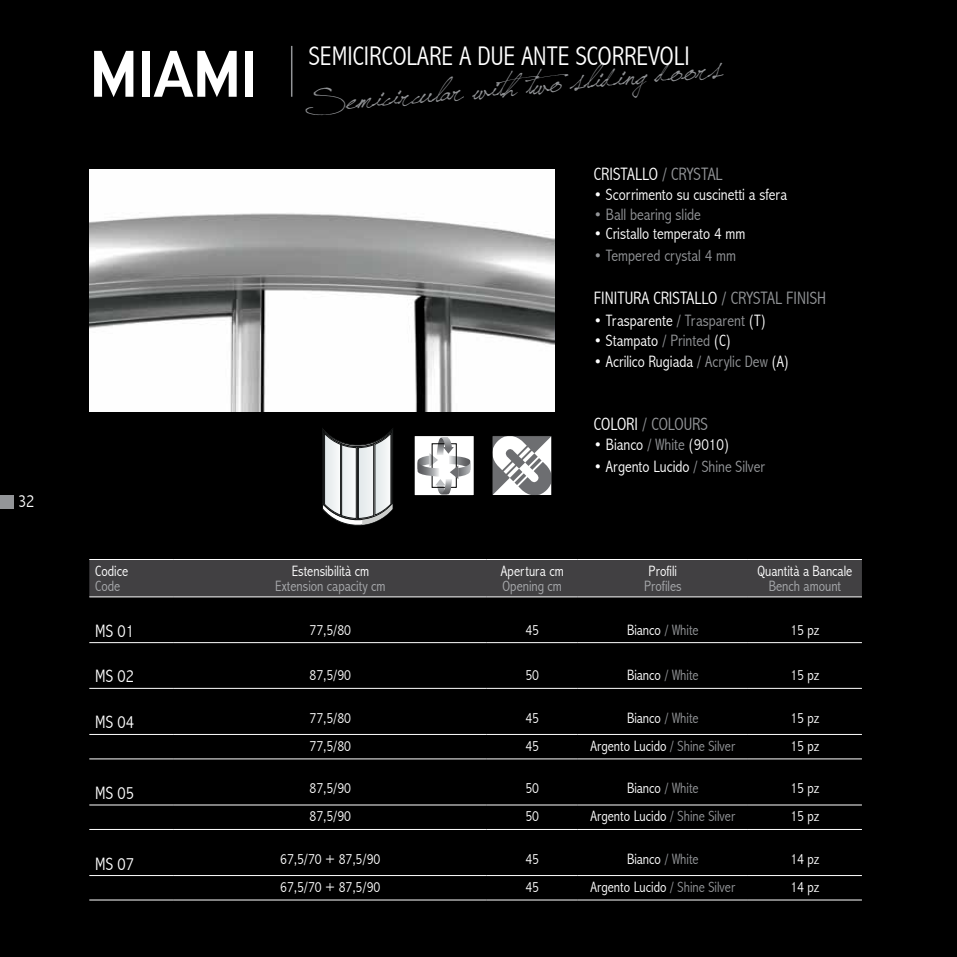
<style>
.page{position:relative;width:957px;height:957px;background:#000}
.page>*{position:absolute;margin:0;border:0;box-sizing:border-box;transform-origin:0 0}
.t1{font:700 64.5px "Abwechselnschrift";color:#fff}
.t2{font:37.35px "Jellyka Saint Andrew's Queen";color:#939598}
.t3{font:300 condensed 27px "Abadi";color:#fff}
.t4{font:300 condensed 18px "Abadi";color:#fff}
.t5{font:300 condensed 18px "Abadi";color:#939598}
.t6{font:300 condensed 16.5px "Abadi";color:#fff}
.t7{font:300 condensed 16.5px "Abadi";color:#939598}
.t8{font:300 condensed 15px "Abadi";color:#fff}
.t9{font:300 condensed 15px "Abadi";color:#a7a9ac}
.s1{color:#939598}
.s2{color:#fff}
</style>
<div class="page">
<div style="left:0;top:495px;width:14px;height:13px;background:#939598"></div>
<hr style="left:291px;top:46px;width:1px;height:51px;background:#939598">
<img style="left:89px;top:170px;width:465px;height:241px">
<svg style="left:417px;top:436px;width:57px;height:60px;background:#d1d1d2"></svg>
<svg style="left:492px;top:436px;width:60px;height:59px;background:#b1b1b3"></svg>
<svg style="left:322px;top:428px;width:71px;height:98px"></svg>
<div style="left:89px;top:560px;width:773px;height:36px;background:#414042"></div>
<hr style="left:89px;top:559px;width:85px;height:1px;background:#fff">
<hr style="left:174px;top:559px;width:313px;height:1px;background:#fff">
<hr style="left:487px;top:559px;width:91px;height:1px;background:#fff">
<hr style="left:578px;top:559px;width:170px;height:1px;background:#fff">
<hr style="left:748px;top:559px;width:114px;height:1px;background:#fff">
<hr style="left:89px;top:596px;width:85px;height:1px;background:#fff">
<hr style="left:174px;top:596px;width:313px;height:1px;background:#fff">
<hr style="left:487px;top:596px;width:91px;height:1px;background:#fff">
<hr style="left:578px;top:596px;width:170px;height:1px;background:#fff">
<hr style="left:748px;top:596px;width:114px;height:1px;background:#fff">
<hr style="left:89px;top:642px;width:85px;height:1px;background:#fff">
<hr style="left:174px;top:642px;width:313px;height:1px;background:#fff">
<hr style="left:487px;top:642px;width:91px;height:1px;background:#fff">
<hr style="left:578px;top:642px;width:170px;height:1px;background:#fff">
<hr style="left:748px;top:642px;width:114px;height:1px;background:#fff">
<hr style="left:89px;top:688px;width:85px;height:1px;background:#fff">
<hr style="left:174px;top:688px;width:313px;height:1px;background:#fff">
<hr style="left:487px;top:688px;width:91px;height:1px;background:#fff">
<hr style="left:578px;top:688px;width:170px;height:1px;background:#fff">
<hr style="left:748px;top:688px;width:114px;height:1px;background:#fff">
<hr style="left:89px;top:734px;width:85px;height:1px;background:#fff">
<hr style="left:174px;top:734px;width:313px;height:1px;background:#fff">
<hr style="left:487px;top:734px;width:91px;height:1px;background:#fff">
<hr style="left:578px;top:734px;width:170px;height:1px;background:#fff">
<hr style="left:748px;top:734px;width:114px;height:1px;background:#fff">
<hr style="left:89px;top:758px;width:85px;height:1px;background:#fff">
<hr style="left:174px;top:758px;width:313px;height:1px;background:#fff">
<hr style="left:487px;top:758px;width:91px;height:1px;background:#fff">
<hr style="left:578px;top:758px;width:170px;height:1px;background:#fff">
<hr style="left:748px;top:758px;width:114px;height:1px;background:#fff">
<hr style="left:89px;top:804px;width:85px;height:1px;background:#fff">
<hr style="left:174px;top:804px;width:313px;height:1px;background:#fff">
<hr style="left:487px;top:804px;width:91px;height:1px;background:#fff">
<hr style="left:578px;top:804px;width:170px;height:1px;background:#fff">
<hr style="left:748px;top:804px;width:114px;height:1px;background:#fff">
<hr style="left:89px;top:829px;width:85px;height:1px;background:#fff">
<hr style="left:174px;top:829px;width:313px;height:1px;background:#fff">
<hr style="left:487px;top:829px;width:91px;height:1px;background:#fff">
<hr style="left:578px;top:829px;width:170px;height:1px;background:#fff">
<hr style="left:748px;top:829px;width:114px;height:1px;background:#fff">
<hr style="left:89px;top:875px;width:85px;height:1px;background:#fff">
<hr style="left:174px;top:875px;width:313px;height:1px;background:#fff">
<hr style="left:487px;top:875px;width:91px;height:1px;background:#fff">
<hr style="left:578px;top:875px;width:170px;height:1px;background:#fff">
<hr style="left:748px;top:875px;width:114px;height:1px;background:#fff">
<hr style="left:89px;top:899px;width:85px;height:1px;background:#fff">
<hr style="left:174px;top:899px;width:313px;height:1px;background:#fff">
<hr style="left:487px;top:899px;width:91px;height:1px;background:#fff">
<hr style="left:578px;top:899px;width:170px;height:1px;background:#fff">
<hr style="left:748px;top:899px;width:114px;height:1px;background:#fff">
<p class="t4" style="left:18px;top:491px;width:18px">32</p>
<h3 class="t3" style="left:309px;top:40px;width:382px">SEMICIRCOLARE A DUE ANTE SCORREVOLI</h3>
<h1 class="t1" style="left:89px;top:36px;width:169px">MIAMI</h1>
<h2 class="t2" style="left:303px;top:78px;width:419px;rotate:-5deg">Semicircular with two sliding doors</h2>
<p class="t4" style="left:594px;top:163px;width:130px">CRISTALLO <span class="s1">/ CRYSTAL</span></p>
<p class="t6" style="left:594px;top:185px;width:195px">• Scorrimento su cuscinetti a sfera</p>
<p class="t7" style="left:594px;top:204px;width:108px">• Ball bearing slide</p>
<p class="t6" style="left:594px;top:224px;width:153px">• Cristallo temperato 4 mm</p>
<p class="t7" style="left:594px;top:246px;width:143px">• Tempered crystal 4 mm</p>
<p class="t4" style="left:594px;top:288px;width:234px">FINITURA CRISTALLO <span class="s1">/ CRYSTAL FINISH</span></p>
<p class="t6" style="left:594px;top:311px;width:173px">• Trasparente <span class="s1">/ Trasparent</span> (T)</p>
<p class="t6" style="left:594px;top:330px;width:138px">• Stampato <span class="s1">/ Printed</span> (C)</p>
<p class="t6" style="left:594px;top:352px;width:197px">• Acrilico Rugiada <span class="s1">/ Acrylic Dew</span> (A)</p>
<p class="t8" style="left:95px;top:562px;width:34px">Codice</p>
<p class="t9" style="left:95px;top:577px;width:26px">Code</p>
<p class="t8" style="left:292px;top:562px;width:79px">Estensibilità cm</p>
<p class="t9" style="left:275px;top:577px;width:112px">Extension capacity cm</p>
<p class="t5" style="left:594px;top:414px;width:115px"><span class="s2">COLORI</span> / COLOURS</p>
<p class="t6" style="left:594px;top:435px;width:137px">• Bianco <span class="s1">/ White</span> (9010)</p>
<p class="t6" style="left:594px;top:456px;width:173px">• Argento Lucido <span class="s1">/ Shine Silver</span></p>
<p class="t8" style="left:501px;top:562px;width:64px">Apertura cm</p>
<p class="t9" style="left:502px;top:577px;width:61px">Opening cm</p>
<p class="t8" style="left:648px;top:562px;width:30px">Profili</p>
<p class="t9" style="left:644px;top:577px;width:39px">Profiles</p>
<p class="t8" style="left:757px;top:562px;width:96px">Quantità a Bancale</p>
<p class="t9" style="left:768px;top:577px;width:74px">Bench amount</p>
<p class="t4" style="left:95px;top:620px;width:40px">MS 01</p>
<p class="t8" style="left:309px;top:621px;width:43px">77,5/80</p>
<p class="t8" style="left:525px;top:621px;width:15px">45</p>
<p class="t8" style="left:627px;top:621px;width:73px">Bianco <span class="s1">/ White</span></p>
<p class="t8" style="left:790px;top:621px;width:31px">15 pz</p>
<p class="t4" style="left:95px;top:666px;width:40px">MS 02</p>
<p class="t8" style="left:309px;top:666px;width:43px">87,5/90</p>
<p class="t8" style="left:525px;top:666px;width:15px">50</p>
<p class="t8" style="left:627px;top:666px;width:73px">Bianco <span class="s1">/ White</span></p>
<p class="t8" style="left:790px;top:666px;width:31px">15 pz</p>
<p class="t4" style="left:95px;top:712px;width:40px">MS 04</p>
<p class="t8" style="left:309px;top:709px;width:43px">77,5/80</p>
<p class="t8" style="left:525px;top:709px;width:15px">45</p>
<p class="t8" style="left:627px;top:709px;width:73px">Bianco <span class="s1">/ White</span></p>
<p class="t8" style="left:790px;top:709px;width:31px">15 pz</p>
<p class="t8" style="left:309px;top:737px;width:43px">77,5/80</p>
<p class="t8" style="left:525px;top:737px;width:15px">45</p>
<p class="t8" style="left:590px;top:737px;width:146px">Argento Lucido <span class="s1">/ Shine Silver</span></p>
<p class="t8" style="left:790px;top:737px;width:31px">15 pz</p>
<p class="t4" style="left:95px;top:782px;width:40px">MS 05</p>
<p class="t8" style="left:309px;top:779px;width:43px">87,5/90</p>
<p class="t8" style="left:525px;top:779px;width:15px">50</p>
<p class="t8" style="left:627px;top:779px;width:73px">Bianco <span class="s1">/ White</span></p>
<p class="t8" style="left:790px;top:779px;width:31px">15 pz</p>
<p class="t8" style="left:309px;top:807px;width:43px">87,5/90</p>
<p class="t8" style="left:525px;top:807px;width:15px">50</p>
<p class="t8" style="left:590px;top:807px;width:146px">Argento Lucido <span class="s1">/ Shine Silver</span></p>
<p class="t8" style="left:790px;top:807px;width:31px">15 pz</p>
<p class="t4" style="left:95px;top:853px;width:40px">MS 07</p>
<p class="t8" style="left:280px;top:850px;width:102px">67,5/70 + 87,5/90</p>
<p class="t8" style="left:525px;top:850px;width:15px">45</p>
<p class="t8" style="left:627px;top:850px;width:73px">Bianco <span class="s1">/ White</span></p>
<p class="t8" style="left:790px;top:850px;width:31px">14 pz</p>
<p class="t8" style="left:280px;top:878px;width:102px">67,5/70 + 87,5/90</p>
<p class="t8" style="left:525px;top:878px;width:15px">45</p>
<p class="t8" style="left:590px;top:878px;width:146px">Argento Lucido <span class="s1">/ Shine Silver</span></p>
<p class="t8" style="left:790px;top:878px;width:31px">14 pz</p>
</div>
